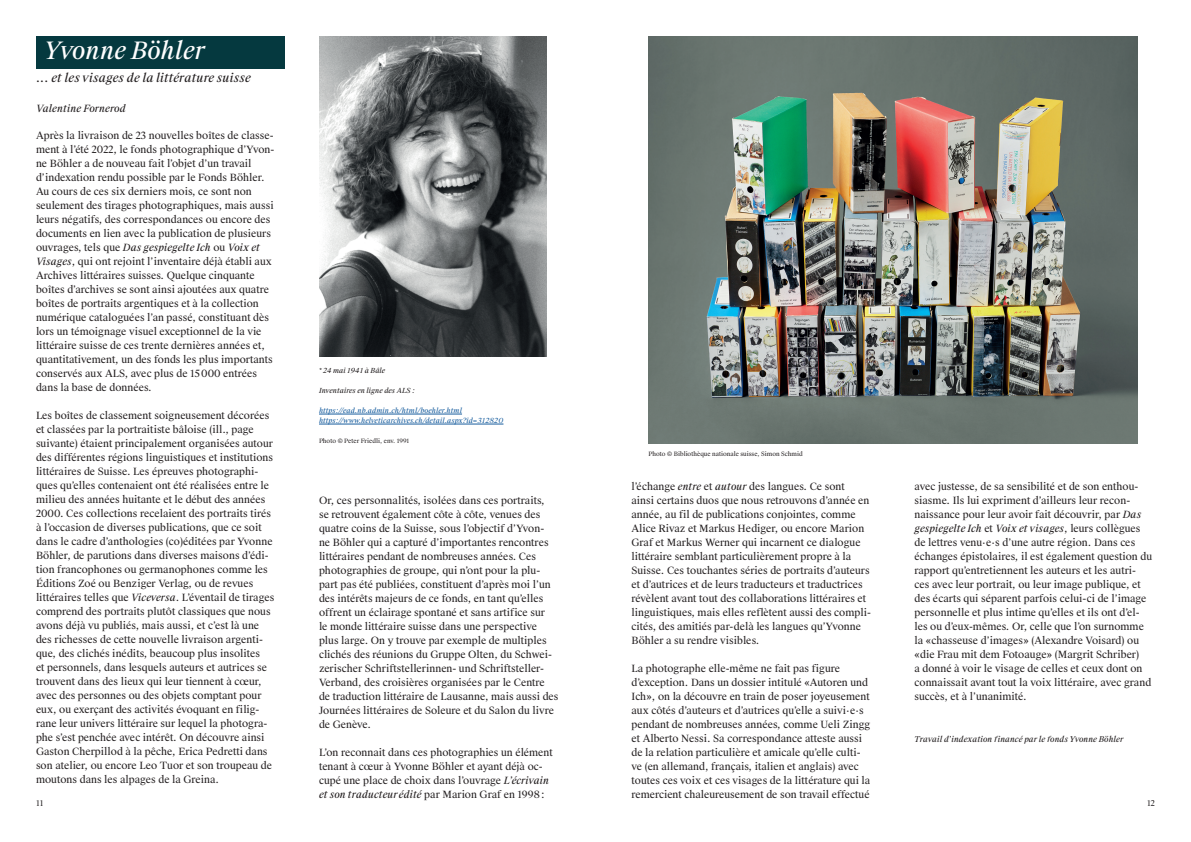
<style>
.page{position:relative;width:1191px;height:842px;background:#fff}
.page>*{position:absolute;margin:0;border:0;box-sizing:border-box;transform-origin:0 0}
.t1{font:italic 24px "Suisse Works";color:#fff}
.t2{font:italic 12px "Suisse Works";color:#231f20}
.t3{font:10px/14px "Suisse Works";color:#231f20}
.t4{font:italic 10px "Suisse Works";color:#231f20}
.t5{font:italic 8px "Suisse Works";color:#231f20}
.t6{font:8px "Suisse Works";color:#231f20}
.t7{font:italic 7px/10px "Suisse Works";color:#175d9e}
.t8{font:italic 7px "Suisse Works";color:#231f20}
.t9{font:6px "Suisse Works";color:#231f20}
.s1{font-style:italic}
</style>
<div class="page">
<div style="left:36px;top:36px;width:248px;height:32px;background:#05393f"></div>
<hr style="left:319px;top:414px;width:143px;height:1px;background:#175d9e">
<hr style="left:319px;top:424px;width:184px;height:1px;background:#175d9e">
<img style="left:319px;top:36px;width:228px;height:321px">
<img style="left:648px;top:36px;width:490px;height:407px">
<h1 class="t1" style="left:45px;top:36px;width:162px">Yvonne Böhler</h1>
<p class="t2" style="left:36px;top:70px;width:216px">... et les visages de la littérature suisse</p>
<p class="t4" style="left:36px;top:102px;width:91px">Valentine Fornerod</p>
<p class="t3" style="left:36px;top:129px;width:240px">Après la livraison de 23 nouvelles boîtes de classe&shy;ment à l’été 2 022 , le fonds photographique d’Yvon&shy;ne Böhler a de nouveau fait l’objet d’un travail d’indexation rendu possible par le Fonds Böhler.<br>Au cours de ces six derniers mois, ce sont non seulement des tirages photographiques, mais aussi leurs négatifs, des correspondances ou encore des documents en lien avec la publication de plusieurs ouvrages, tels que <span class="s1">Das gespiegelte Ich</span> ou <span class="s1">Voix et Visages</span>, qui ont rejoint l’inventaire déjà établi aux Archives littéraires suisses. Quelque cinquante boîtes d’archives se sont ainsi ajoutées aux quatre boîtes de portraits argentiques et à la collection numérique cataloguées l’an passé, constituant dès lors un témoignage visuel exceptionnel de la vie littéraire suisse de ces trente dernières années et, quantitativement, un des fonds les plus importants conservés aux ALS, avec plus de 15000 entrées dans la base de données.</p>
<p class="t3" style="left:36px;top:409px;width:240px">Les boîtes de classement soigneusement décorées et classées par la portraitiste bâloise (ill., page suivante) étaient principalement organisées autour des différentes régions linguistiques et institutions littéraires de Suisse. Les épreuves photographi&shy;ques qu’elles contenaient ont été réalisées entre le milieu des années huitante et le début des années<br>2 000. Ces collections recelaient des portraits tirés à l’occasion de diverses publications, que ce soit dans le cadre d’anthologies (co)éditées par Yvonne Böhler, de parutions dans diverses maisons d’édi&shy;tion francophones ou germanophones comme les Éditions Zoé ou Benziger Verlag, ou de revues littéraires telles que <span class="s1">Viceversa</span>. L’éventail de tirages comprend des portraits plutôt classiques que nous avons déjà vu publiés, mais aussi, et c’est là une des richesses de cette nouvelle livraison argenti&shy;que, des clichés inédits, beaucoup plus insolites<br>et personnels, dans lesquels auteurs et autrices se trouvent dans des lieux qui leur tiennent à cœur, avec des personnes ou des objets comptant pour eux, ou exerçant des activités évoquant en filig&shy;rane leur univers littéraire sur lequel la photogra&shy;phe s’est penchée avec intérêt. On découvre ainsi Gaston Cherpillod à la pêche, Erica Pedretti dans son atelier, ou encore Leo Tuor et son troupeau de moutons dans les alpages de la Greina.</p>
<p class="t8" style="left:319px;top:366px;width:68px">* 24 mai 1941 à Bâle</p>
<p class="t8" style="left:319px;top:386px;width:97px">Inventaires en ligne des ALS :</p>
<p class="t7" style="left:319px;top:406px;width:186px">https://ead.nb.admin.ch/html/boehler.html https://www.helveticarchives.ch/detail.aspx?id=312820</p>
<p class="t9" style="left:319px;top:437px;width:92px">Photo © Peter Friedli, env. 1991</p>
<p class="t9" style="left:648px;top:451px;width:156px">Photo © Bibliothèque nationale suisse, Simon Schmid</p>
<p class="t3" style="left:631px;top:479px;width:241px">l’échange <span class="s1">entre</span> et <span class="s1">autour</span> des langues. Ce sont<br>ainsi certains duos que nous retrouvons d’année en année, au fil de publications conjointes, comme Alice Rivaz et Markus Hediger, ou encore Marion Graf et Markus Werner qui incarnent ce dialogue littéraire semblant particulièrement propre à la Suisse. Ces touchantes séries de portraits d’auteurs et d’autrices et de leurs traducteurs et traductrices révèlent avant tout des collaborations littéraires et linguistiques, mais elles reflètent aussi des compli&shy;cités, des amitiés par-delà les langues qu’Yvonne Böhler a su rendre visibles.</p>
<p class="t3" style="left:631px;top:661px;width:240px">La photographe elle-même ne fait pas figure d’exception. Dans un dossier intitulé «Autoren und Ich», on la découvre en train de poser joyeusement aux côtés d’auteurs et d’autrices qu’elle a suivi·e·s pendant de nombreuses années, comme Ueli Zingg et Alberto Nessi. Sa correspondance atteste aussi de la relation particulière et amicale qu’elle culti&shy;ve (en allemand, français, italien et anglais) avec toutes ces voix et ces visages de la littérature qui la remercient chaleureusement de son travail effectué</p>
<p class="t3" style="left:914px;top:479px;width:239px">avec justesse, de sa sensibilité et de son enthou&shy;siasme. Ils lui expriment d’ailleurs leur recon&shy;naissance pour leur avoir fait découvrir, par <span class="s1">Das gespiegelte Ich</span> et <span class="s1">Voix et visages</span>, leurs collègues de lettres venu·e·s d’une autre région. Dans ces échanges épistolaires, il est également question du rapport qu’entretiennent les auteurs et les autri&shy;ces avec leur portrait, ou leur image publique, et des écarts qui séparent parfois celui-ci de l’image personnelle et plus intime qu’elles et ils ont d’el&shy;les ou d’eux-mêmes. Or, celle que l’on surnomme la «chasseuse d’images» (Alexandre Voisard) ou «die Frau mit dem Fotoauge» (Margrit Schriber)<br>a donné à voir le visage de celles et ceux dont on connaissait avant tout la voix littéraire, avec grand succès, et à l’unanimité.</p>
<p class="t5" style="left:914px;top:734px;width:210px">Travail d’indexation financé par le fonds Yvonne Böhler</p>
<p class="t3" style="left:319px;top:493px;width:241px">Or, ces personnalités, isolées dans ces portraits,<br>se retrouvent également côte à côte, venues des quatre coins de la Suisse, sous l’objectif d’Yvon-<br>ne Böhler qui a capturé d’importantes rencontres littéraires pendant de nombreuses années. Ces photographies de groupe, qui n’ont pour la plu&shy;part pas été publiées, constituent d’après moi l’un des intérêts majeurs de ce fonds, en tant qu’elles offrent un éclairage spontané et sans artifice sur<br>le monde littéraire suisse dans une perspective plus large. On y trouve par exemple de multiples clichés des réunions du Gruppe Olten, du Schwei&shy;zerischer Schriftstellerinnen- und Schriftsteller-Verband, des croisières organisées par le Centre<br>de traduction littéraire de Lausanne, mais aussi des Journées littéraires de Soleure et du Salon du livre de Genève.</p>
<p class="t3" style="left:319px;top:745px;width:235px">L’on reconnait dans ces photographies un élément tenant à cœur à Yvonne Böhler et ayant déjà oc&shy;cupé une place de choix dans l’ouvrage <span class="s1">L’écrivain et son traducteur édité</span> par Marion Graf en 1998:</p>
<p class="t6" style="left:36px;top:798px;width:9px">11</p>
<p class="t6" style="left:1147px;top:798px;width:8px">12</p>
</div>
